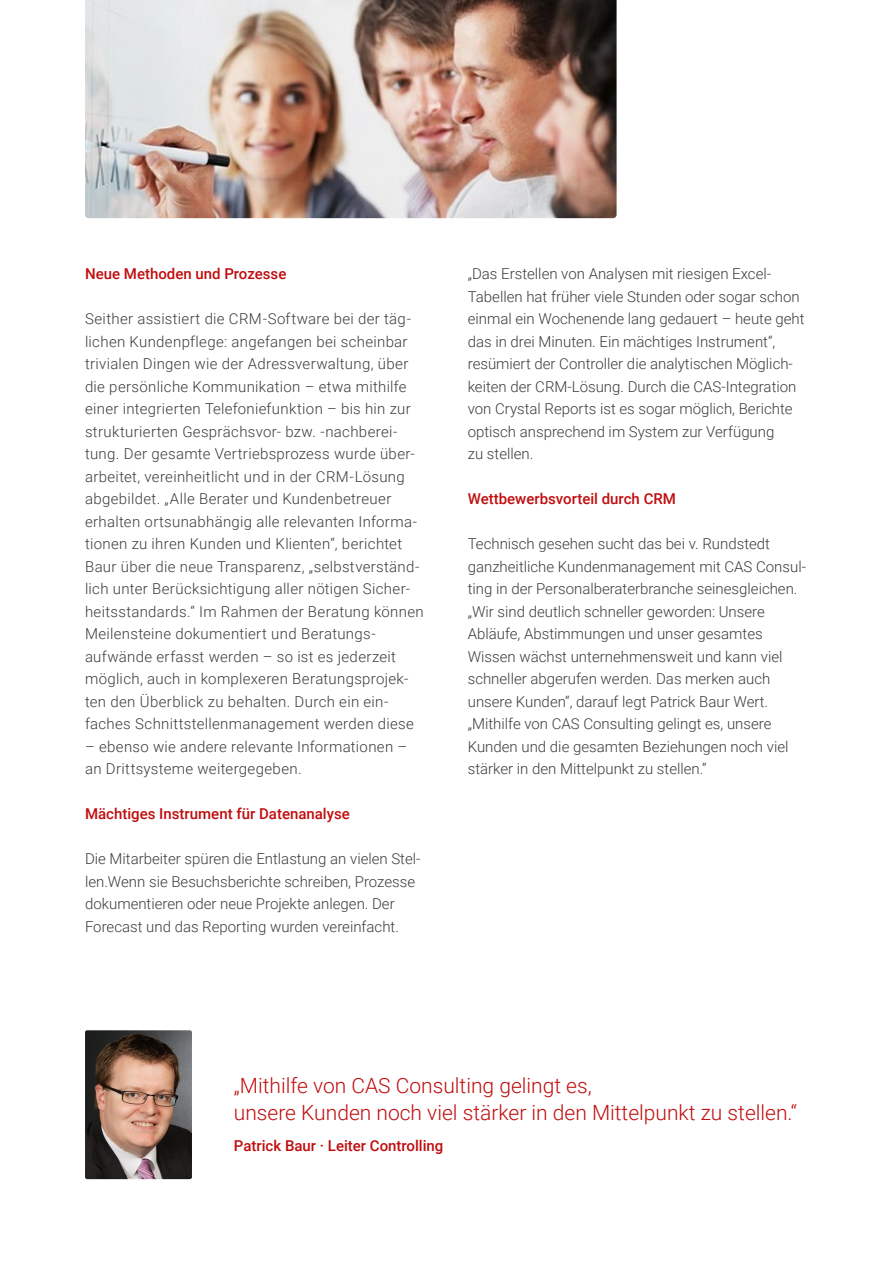
<style>
.page{position:relative;width:893px;height:1263px;background:#fff}
.page>*{position:absolute;margin:0;border:0;box-sizing:border-box;transform-origin:0 0}
.t1{font:300 21px/27px "Roboto";color:#c00d0e}
.t2{font:300 15px/22.5px "Roboto";color:#3c3c3b}
.t3{font:300 15px/22.5px "Roboto";letter-spacing:.02em;color:#3c3c3b}
.t4{font:500 15px "Roboto";color:#c00d0e}
</style>
<div class="page">
<img style="left:85px;top:1030px;width:107px;height:149px">
<img style="left:85px;top:0;width:532px;height:218px">
<p class="t4" style="left:85px;top:263px;width:203px">Neue Methoden und Prozesse</p>
<p class="t3" style="left:85px;top:307px;width:340px">Seither assistiert die CRM-Software bei der täg&shy;lichen Kundenpflege: angefangen bei scheinbar trivialen Dingen wie der Adressverwaltung, über die persönliche Kommunikation – etwa mithilfe einer integrierten Telefoniefunktion – bis hin zur strukturierten Gesprächsvor- bzw. -nachberei&shy;tung. Der gesamte Vertriebsprozess wurde über&shy;arbeitet, vereinheitlicht und in der CRM-Lösung abgebildet. „Alle Berater und Kundenbetreuer erhalten ortsunabhängig alle relevanten Informa&shy;tionen zu ihren Kunden und Klienten“, berichtet Baur über die neue Transparenz, „selbstverständ&shy;lich unter Berücksichtigung aller nötigen Sicher&shy;heitsstandards.“ Im Rahmen der Beratung können Meilensteine dokumentiert und Beratungs&shy;aufwände erfasst werden – so ist es jederzeit möglich, auch in komplexeren Beratungsprojek&shy;ten den Überblick zu behalten. Durch ein ein&shy;faches Schnittstellenmanagement werden diese</p>
<p class="t3" style="left:85px;top:734px;width:324px">– ebenso wie andere relevante Informationen – an Drittsysteme weitergegeben.</p>
<p class="t4" style="left:85px;top:803px;width:266px">Mächtiges Instrument für Datenanalyse</p>
<p class="t2" style="left:85px;top:847px;width:337px">Die Mitarbeiter spüren die Entlastung an vielen Stel&shy;len.Wenn sie Besuchsberichte schreiben, Prozesse dokumentieren oder neue Projekte anlegen. Der Forecast und das Reporting wurden vereinfacht.</p>
<p class="t2" style="left:468px;top:262px;width:338px">„Das Erstellen von Analysen mit riesigen Excel-Tabellen hat früher viele Stunden oder sogar schon einmal ein Wochenende lang gedauert – heute geht das in drei Minuten. Ein mächtiges Instrument“, resümiert der Controller die analytischen Möglich&shy;keiten der CRM-Lösung. Durch die CAS-Integration von Crystal Reports ist es sogar möglich, Berichte optisch ansprechend im System zur Verfügung<br>zu stellen.</p>
<p class="t4" style="left:468px;top:488px;width:210px">Wettbewerbsvorteil durch CRM</p>
<p class="t2" style="left:468px;top:532px;width:340px">Technisch gesehen sucht das bei v. Rundstedt ganzheitliche Kundenmanagement mit CAS Consul&shy;ting in der Personalberaterbranche seinesgleichen. „Wir sind deutlich schneller geworden: Unsere Abläufe, Abstimmungen und unser gesamtes Wissen wächst unternehmensweit und kann viel schneller abgerufen werden. Das merken auch unsere Kunden“, darauf legt Patrick Baur Wert. „Mithilfe von CAS Consulting gelingt es, unsere Kunden und die gesamten Beziehungen noch viel stärker in den Mittelpunkt zu stellen.“</p>
<h1 class="t1" style="left:234px;top:1071px;width:565px">„Mithilfe von CAS Consulting gelingt es,<br>unsere Kunden noch viel stärker in den Mittelpunkt zu stellen.“</h1>
<p class="t4" style="left:234px;top:1135px;width:211px">Patrick Baur · Leiter Controlling</p>
</div>
